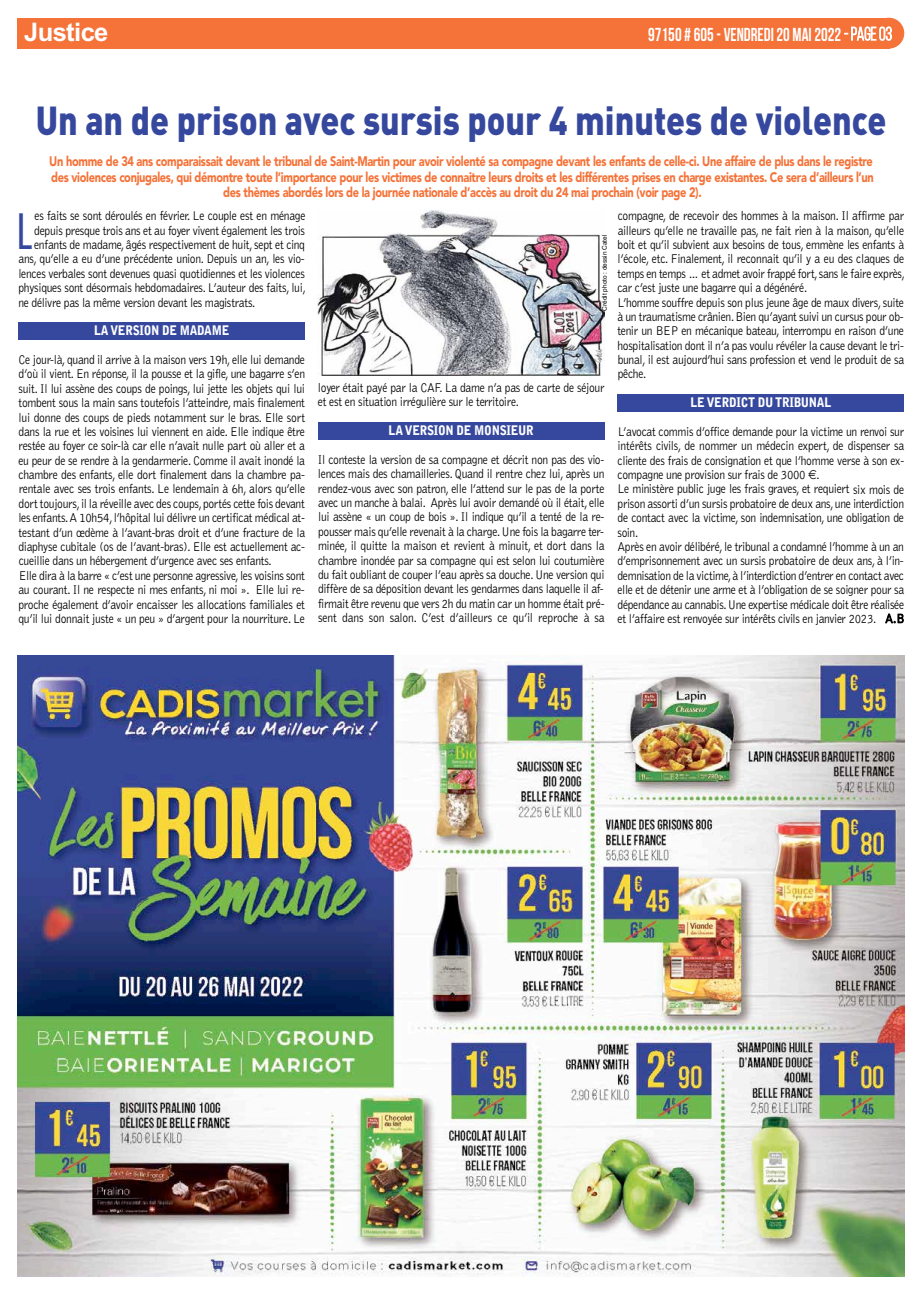
<style>
.page{position:relative;width:922px;height:1294px;background:#fff}
.page>*{position:absolute;margin:0;border:0;box-sizing:border-box;transform-origin:0 0}
.t1{font:47.38px "Futura";color:#36489d;scale:.9 1}
.t2{font:900 40px "DIN Pro";color:#36489d;scale:.85 1}
.t3{font:700 25.62px "Arial";color:#fff}
.t4{font:700 18.75px "Bebas Neue";color:#fff;scale:.9 1}
.t5{font:900 13.75px/15.6px "Avenir";letter-spacing:-.03em;color:#f57238;text-align:center;scale:.8 1}
.t6{font:300 13.12px/14.4px "Bell Gothic";letter-spacing:-.025em;color:#000;scale:.88 1}
.t7{font:900 13.12px "Bell Gothic";color:#fff;scale:.88 1}
.t8{font:6.5px "Helvetica";color:#000}
.s1{font-weight:400}
</style>
<div class="page">
<div style="left:318px;top:422px;width:286px;height:18px;background:#36489d"></div>
<div style="left:18px;top:322px;width:286px;height:17px;background:#36489d"></div>
<div style="left:617px;top:394px;width:287px;height:17px;background:#36489d"></div>
<svg style="left:885px;top:613px;width:18px;height:10px"></svg>
<img style="left:18px;top:656px;width:886px;height:620px">
<div style="left:18px;top:18px;width:871px;height:31px;background:#f57238"></div>
<div style="left:873px;top:18px;width:31px;height:31px;background:#f57238;border-radius:50%"></div>
<svg style="left:844px;top:26px;width:47px;height:15px"></svg>
<img style="left:318px;top:211px;width:286px;height:165px">
<h3 class="t3" style="left:24px;top:15px;width:86px">Justice</h3>
<h3 class="t4" style="left:648px;top:24px;width:272px">97150 # 605 - VENDREDI 20 MAI2022 <span class="s1">-Page03</span></h3>
<h2 class="t2" style="left:36px;top:86px;width:1002px">Un an de prison avec sursis pour 4 minutes de violence</h2>
<p class="t5" style="left:49px;top:153px;width:1031px">Un homme de 34 ans comparaissait devant le tribunal de Saint-Martin pour avoir violenté sa compagne devant les enfants de celle-ci. Une affaire de plus dans le registre des violences conjugales, qui démontre toute l’importance pour les victimes de connaitre leurs droits et les différentes prises en charge existantes. Ce sera d’ailleurs l’un des thèmes abordés lors de la journée nationale d’accès au droit du 24 mai prochain (voir page 2).</p>
<h1 class="t1" style="left:16px;top:201px;width:19px">L</h1>
<p class="t6" style="left:35px;top:209px;width:309px">es faits se sont déroulés en février. Le couple est en ménage</p>
<p class="t6" style="left:34px;top:223px;width:309px">depuis presque trois ans et au foyer vivent également les trois</p>
<p class="t6" style="left:34px;top:238px;width:309px">enfants de madame, âgés respectivement de huit, sept et cinq</p>
<p class="t6" style="left:18px;top:252px;width:327px">ans, qu’elle a eu d’une précédente union. Depuis un an, les vio-</p>
<p class="t6" style="left:18px;top:266px;width:327px">lences verbales sont devenues quasi quotidiennes et les violences</p>
<p class="t6" style="left:18px;top:281px;width:328px">physiques sont désormais hebdomadaires. L’auteur des faits, lui,</p>
<p class="t6" style="left:18px;top:295px;width:271px">ne délivre pas la même version devant les magistrats.</p>
<p class="t7" style="left:94px;top:323px;width:155px">LA VERSION DE MADAME</p>
<p class="t6" style="left:18px;top:353px;width:327px">Ce jour-là, quand il arrive à la maison vers 19h, elle lui demande d’où il vient. En réponse, il la pousse et la gifle, une bagarre s’en suit. Il lui assène des coups de poings, lui jette les objets qui lui tombent sous la main sans toutefois l’atteindre, mais finalement lui donne des coups de pieds notamment sur le bras. Elle sort dans la rue et les voisines lui viennent en aide. Elle indique être restée au foyer ce soir-là car elle n’avait nulle part où aller et a eu peur de se rendre à la gendarmerie. Comme il avait inondé la chambre des enfants, elle dort finalement dans la chambre pa&shy;rentale avec ses trois enfants. Le lendemain à 6h, alors qu’elle dort toujours,il la réveille avec des coups,portés cette fois devant les enfants.A 10h54,l’hôpital lui délivre un certificat médical at&shy;testant d’un œdème à l’avant-bras droit et d’une fracture de la diaphyse cubitale (os de l’avant-bras). Elle est actuellement ac&shy;cueillie dans un hébergement d’urgence avec ses enfants.<br>Elle dira à la barre « c’est une personne agressive,les voisins sont au courant. Il ne respecte ni mes enfants, ni moi ». Elle lui re&shy;proche également d’avoir encaisser les allocations familiales et qu’il lui donnait juste « un peu » d’argent pour la nourriture. Le</p>
<p class="t8" style="left:600px;top:310px;width:77px;rotate:-90deg">Crédit photo : dessin Catel</p>
<p class="t6" style="left:318px;top:381px;width:327px">loyer était payé par la CAF. La dame n’a pas de carte de séjour et est en situation irrégulière sur le territoire.</p>
<p class="t7" style="left:388px;top:423px;width:166px">LA VERSION DE MONSIEUR</p>
<p class="t6" style="left:318px;top:452px;width:327px;text-align:justify">Il conteste la version de sa compagne et décrit non pas des vio&shy;lences mais des chamailleries. Quand il rentre chez lui, après un rendez-vous avec son patron, elle l’attend sur le pas de la porte avec un manche à balai. Après lui avoir demandé où il était, elle lui assène « un coup de bois ». Il indique qu’il a tenté de la re&shy;pousser mais qu’elle revenait à la charge.Une fois la bagarre ter&shy;minée, il quitte la maison et revient à minuit, et dort dans la chambre inondée par sa compagne qui est selon lui coutumière du fait oubliant de couper l’eau après sa douche.Une version qui diffère de sa déposition devant les gendarmes dans laquelle il af&shy;firmait être revenu que vers 2h du matin car un homme était pré&shy;sent dans son salon. C’est d’ailleurs ce qu’il reproche à sa</p>
<p class="t6" style="left:617px;top:209px;width:328px">compagne, de recevoir des hommes à la maison. Il affirme par ailleurs qu’elle ne travaille pas, ne fait rien à la maison, qu’elle boit et qu’il subvient aux besoins de tous, emmène les enfants à l’école, etc. Finalement, il reconnait qu’il y a eu des claques de temps en temps … et admet avoir frappé fort,sans le faire exprès, car c’est juste une bagarre qui a dégénéré.<br>L’homme souffre depuis son plus jeune âge de maux divers, suite à un traumatisme crânien.Bien qu’ayant suivi un cursus pour ob&shy;tenir un BEP en mécanique bateau, interrompu en raison d’une hospitalisation dont il n’a pas voulu révéler la cause devant le tri&shy;bunal, il est aujourd’hui sans profession et vend le produit de sa pêche.</p>
<p class="t7" style="left:690px;top:395px;width:162px">LE VERDICT DU TRIBUNAL</p>
<p class="t6" style="left:617px;top:425px;width:327px">L’avocat commis d’office demande pour la victime un renvoi sur intérêts civils, de nommer un médecin expert, de dispenser sa cliente des frais de consignation et que l’homme verse à son ex&shy;compagne une provision sur frais de 3000 .<br>Le ministère public juge les frais graves, et requiert six mois de prison assorti d’un sursis probatoire de deux ans,une interdiction de contact avec la victime, son indemnisation, une obligation de soin.<br>Après en avoir délibéré,le tribunal a condamné l’homme à un an d’emprisonnement avec un sursis probatoire de deux ans, à l’in&shy;demnisation de la victime,à l’interdiction d’entrer en contact avec elle et de détenir une arme et à l’obligation de se soigner pour sa dépendance au cannabis.Une expertise médicale doit être réalisée et l’affaire est renvoyée sur intérêts civils en janvier 2023. A.B</p>
</div>
